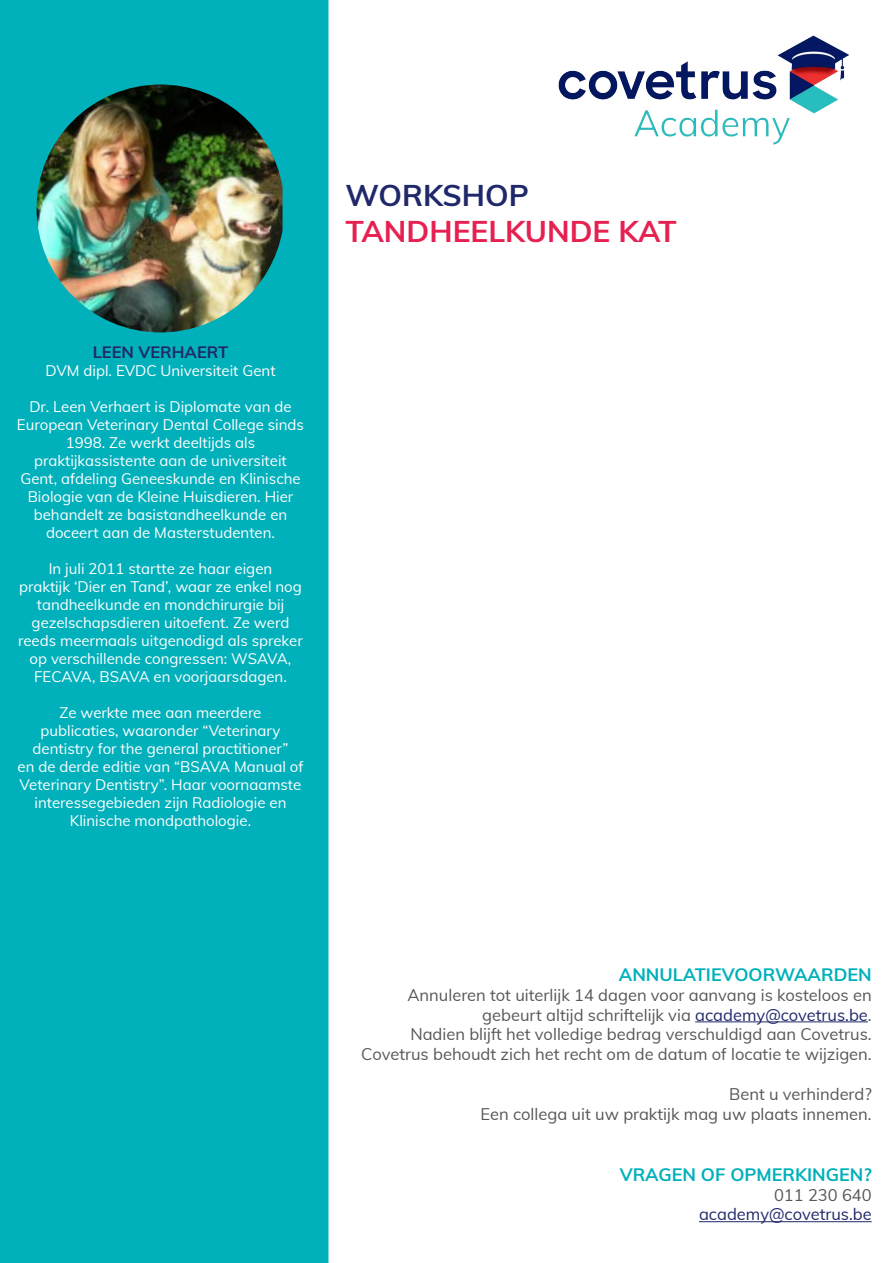
<style>
.page{position:relative;width:893px;height:1263px;background:#fff}
.page>*{position:absolute;margin:0;border:0;box-sizing:border-box;transform-origin:0 0}
.t1{font:700 30px "Muli";color:#e62151}
.t2{font:700 30px "Muli";color:#20286a}
.t3{font:700 18px "Muli";color:#00b0bb}
.t4{font:16.5px/19.8px "Muli";color:#575756;text-align:right}
.t5{font:16.5px "Muli";color:#20286a}
.t6{font:700 16.5px "Muli";color:#20286a}
.t7{font:15px/18px "Muli";color:#fff;text-align:center}
.s1{color:#20286a}
</style>
<div class="page">
<div style="left:0;top:0;width:328px;height:1263px;background:#00b0bb"></div>
<img style="left:37px;top:85px;width:246px;height:247px">
<img style="left:558px;top:35px;width:291px;height:110px">
<hr style="left:695px;top:1021px;width:173px;height:1px;background:#20286a">
<hr style="left:699px;top:1221px;width:173px;height:1px;background:#20286a">
<p class="t6" style="left:93px;top:340px;width:137px">LEEN VERHAERT</p>
<p class="t7" style="left:45px;top:360px;width:232px">DVM dipl. EVDC Universiteit Gent</p>
<p class="t7" style="left:17px;top:396px;width:289px">Dr. Leen Verhaert is Diplomate van de European Veterinary Dental College sinds 1998. Ze werkt deeltijds als praktijkassistente aan de universiteit Gent, afdeling Geneeskunde en Klinische Biologie van de Kleine Huisdieren. Hier behandelt ze basistandheelkunde en doceert aan de Masterstudenten.</p>
<p class="t7" style="left:18px;top:558px;width:286px">In juli 2011 startte ze haar eigen<br>praktijk ‘Dier en Tand’, waar ze enkel nog tandheelkunde en mondchirurgie bij gezelschapsdieren uitoefent. Ze werd reeds meermaals uitgenodigd als spreker op verschillende congressen: WSAVA, FECAVA, BSAVA en voorjaarsdagen.</p>
<p class="t7" style="left:18px;top:702px;width:287px">Ze werkte mee aan meerdere<br>publicaties, waaronder “Veterinary dentistry for the general practitioner”<br>en de derde editie van “BSAVA Manual of Veterinary Dentistry”. Haar voornaamste interessegebieden zijn Radiologie en Klinische mondpathologie.</p>
<h1 class="t2" style="left:345px;top:173px;width:185px">WORKSHOP</h1>
<h1 class="t1" style="left:345px;top:209px;width:333px">TANDHEELKUNDE KAT</h1>
<p class="t3" style="left:619px;top:961px;width:254px">ANNULATIEVOORWAARDEN</p>
<p class="t4" style="left:361px;top:984px;width:512px">Annuleren tot uiterlijk 14 dagen voor aanvang is kosteloos en gebeurt altijd schriftelijk via <span class="s1">academy@covetrus.be</span>.<br>Nadien blijft het volledige bedrag verschuldigd aan Covetrus.<br>Covetrus behoudt zich het recht om de datum of locatie te wijzigen.</p>
<p class="t4" style="left:480px;top:1083px;width:393px">Bent u verhinderd?<br>Een collega uit uw praktijk mag uw plaats innemen.</p>
<p class="t3" style="left:620px;top:1161px;width:253px">VRAGEN OF OPMERKINGEN?</p>
<p class="t4" style="left:774px;top:1184px;width:99px">011 230 640</p>
<p class="t5" style="left:699px;top:1202px;width:174px">academy@covetrus.be</p>
</div>
